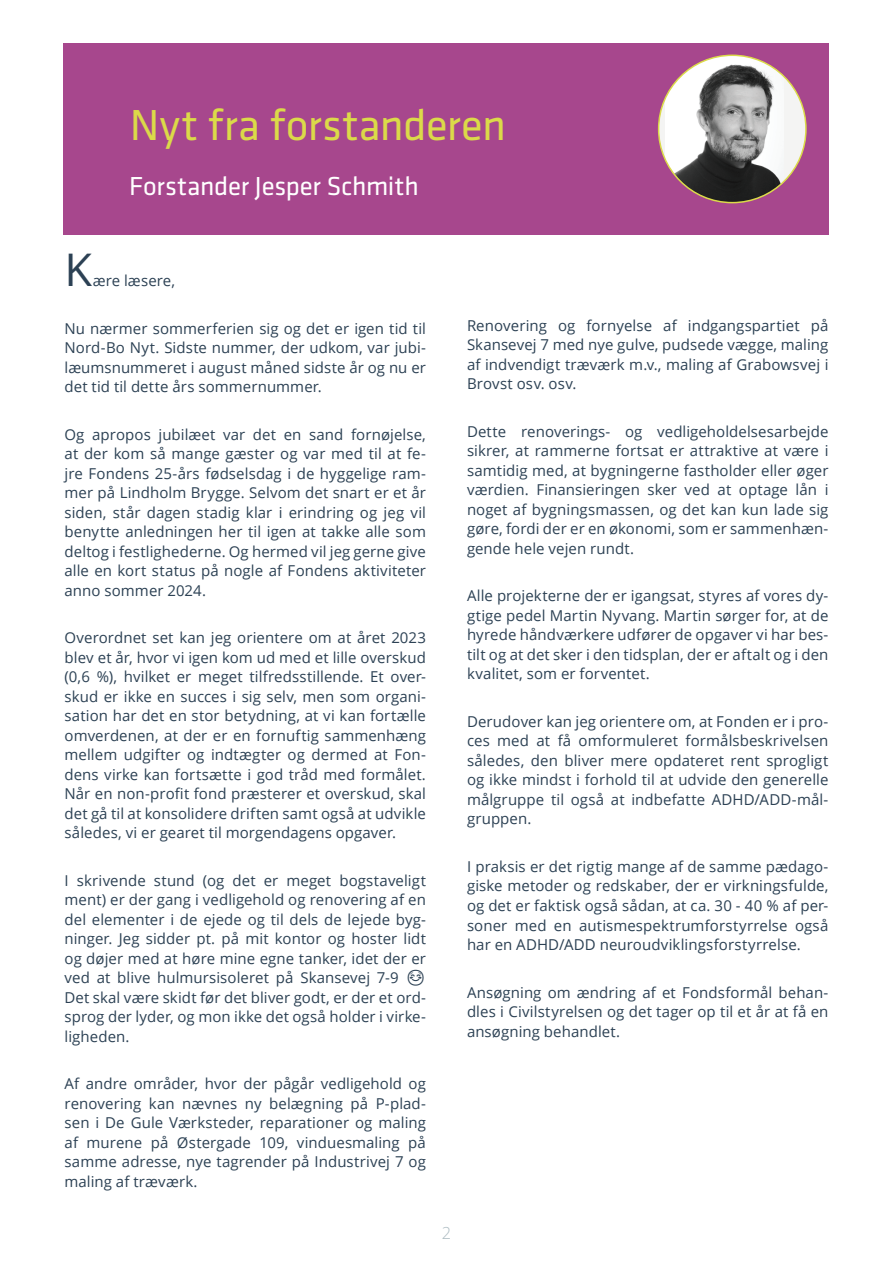
<style>
.page{position:relative;width:893px;height:1263px;background:#fff}
.page>*{position:absolute;margin:0;border:0;box-sizing:border-box;transform-origin:0 0}
.t1{font:45px "Klavika Basic";color:#dbda49}
.t2{font:45px "Open Sans";color:#2c4154}
.t3{font:27px "Klavika Basic";letter-spacing:-.01em;color:#fff}
.t4{font:300 16.5px "Open Sans";color:#adbcc2}
.t5{font:15px/19.5px "Open Sans";letter-spacing:.005em;color:#2c4154;text-align:justify}
</style>
<div class="page">
<div style="left:64px;top:43px;width:765px;height:191px;background:#a7478d"></div>
<div style="left:659px;top:55px;width:147px;height:148px;background:#f4f4f3;border-radius:50%"></div>
<img style="left:665px;top:55px;width:119px;height:148px">
<h1 class="t1" style="left:130px;top:95px;width:378px">Nyt fra forstanderen</h1>
<h2 class="t3" style="left:129px;top:168px;width:291px">Forstander Jesper Schmith</h2>
<h1 class="t2" style="left:65px;top:239px;width:29px">K</h1>
<p class="t5" style="left:93px;top:271px;width:84px">ære læsere,</p>
<p class="t5" style="left:65px;top:318px;width:363px">Nu nærmer sommerferien sig og det er igen tid til Nord-Bo Nyt. Sidste nummer, der udkom, var jubi&shy;læumsnummeret i august måned sidste år og nu er det tid til dette års sommernummer.</p>
<p class="t5" style="left:65px;top:424px;width:363px">Og apropos jubilæet var det en sand fornøjelse, at der kom så mange gæster og var med til at fe&shy;jre Fondens 25-års fødselsdag i de hyggelige ram&shy;mer på Lindholm Brygge. Selvom det snart er et år siden, står dagen stadig klar i erindring og jeg vil benytte anledningen her til igen at takke alle som deltog i festlighederne. Og hermed vil jeg gerne give alle en kort status på nogle af Fondens aktiviteter anno sommer 2024.</p>
<p class="t5" style="left:65px;top:628px;width:363px">Overordnet set kan jeg orientere om at året 2023 blev et år, hvor vi igen kom ud med et lille overskud (0,6 %), hvilket er meget tilfredsstillende. Et over&shy;skud er ikke en succes i sig selv, men som organi&shy;sation har det en stor betydning, at vi kan fortælle omverdenen, at der er en fornuftig sammenhæng mellem udgifter og indtægter og dermed at Fon&shy;dens virke kan fortsætte i god tråd med formålet.<br>Når en non-profit fond præsterer et overskud, skal det gå til at konsolidere driften samt også at udvikle således, vi er gearet til morgendagens opgaver.</p>
<p class="t5" style="left:65px;top:870px;width:363px">I skrivende stund (og det er meget bogstaveligt ment) er der gang i vedligehold og renovering af en del elementer i de ejede og til dels de lejede byg&shy;ninger. Jeg sidder pt. på mit kontor og hoster lidt og døjer med at høre mine egne tanker, idet der er ved at blive hulmursisoleret på Skansevej 7-9 ☺ Det skal være skidt før det bliver godt, er der et ord&shy;sprog der lyder, og mon ikke det også holder i virke&shy;ligheden.</p>
<p class="t5" style="left:65px;top:1074px;width:363px">Af andre områder, hvor der pågår vedligehold og renovering kan nævnes ny belægning på P-plad&shy;sen i De Gule Værksteder, reparationer og maling af murene på Østergade 109, vinduesmaling på samme adresse, nye tagrender på Industrivej 7 og maling af træværk.</p>
<p class="t4" style="left:442px;top:1221px;width:11px">2</p>
<p class="t5" style="left:467px;top:315px;width:363px">Renovering og fornyelse af indgangspartiet på Skansevej 7 med nye gulve, pudsede vægge, maling af indvendigt træværk m.v., maling af Grabowsvej i Brovst osv. osv.</p>
<p class="t5" style="left:467px;top:421px;width:363px">Dette renoverings- og vedligeholdelsesarbejde sikrer, at rammerne fortsat er attraktive at være i samtidig med, at bygningerne fastholder eller øger værdien. Finansieringen sker ved at optage lån i noget af bygningsmassen, og det kan kun lade sig gøre, fordi der er en økonomi, som er sammenhæn&shy;gende hele vejen rundt.</p>
<p class="t5" style="left:467px;top:586px;width:363px">Alle projekterne der er igangsat, styres af vores dy&shy;gtige pedel Martin Nyvang. Martin sørger for, at de hyrede håndværkere udfører de opgaver vi har bes&shy;tilt og at det sker i den tidsplan, der er aftalt og i den kvalitet, som er forventet.</p>
<p class="t5" style="left:467px;top:711px;width:363px">Derudover kan jeg orientere om, at Fonden er i pro&shy;ces med at få omformuleret formålsbeskrivelsen således, den bliver mere opdateret rent sprogligt og ikke mindst i forhold til at udvide den generelle målgruppe til også at indbefatte ADHD/ADD-mål&shy;gruppen.</p>
<p class="t5" style="left:467px;top:856px;width:363px">I praksis er det rigtig mange af de samme pædago&shy;giske metoder og redskaber, der er virkningsfulde, og det er faktisk også sådan, at ca. 30 - 40 % af per&shy;soner med en autismespektrumforstyrrelse også har en ADHD/ADD neuroudviklingsforstyrrelse.</p>
<p class="t5" style="left:467px;top:982px;width:363px">Ansøgning om ændring af et Fondsformål behan&shy;dles i Civilstyrelsen og det tager op til et år at få en ansøgning behandlet.</p>
</div>
